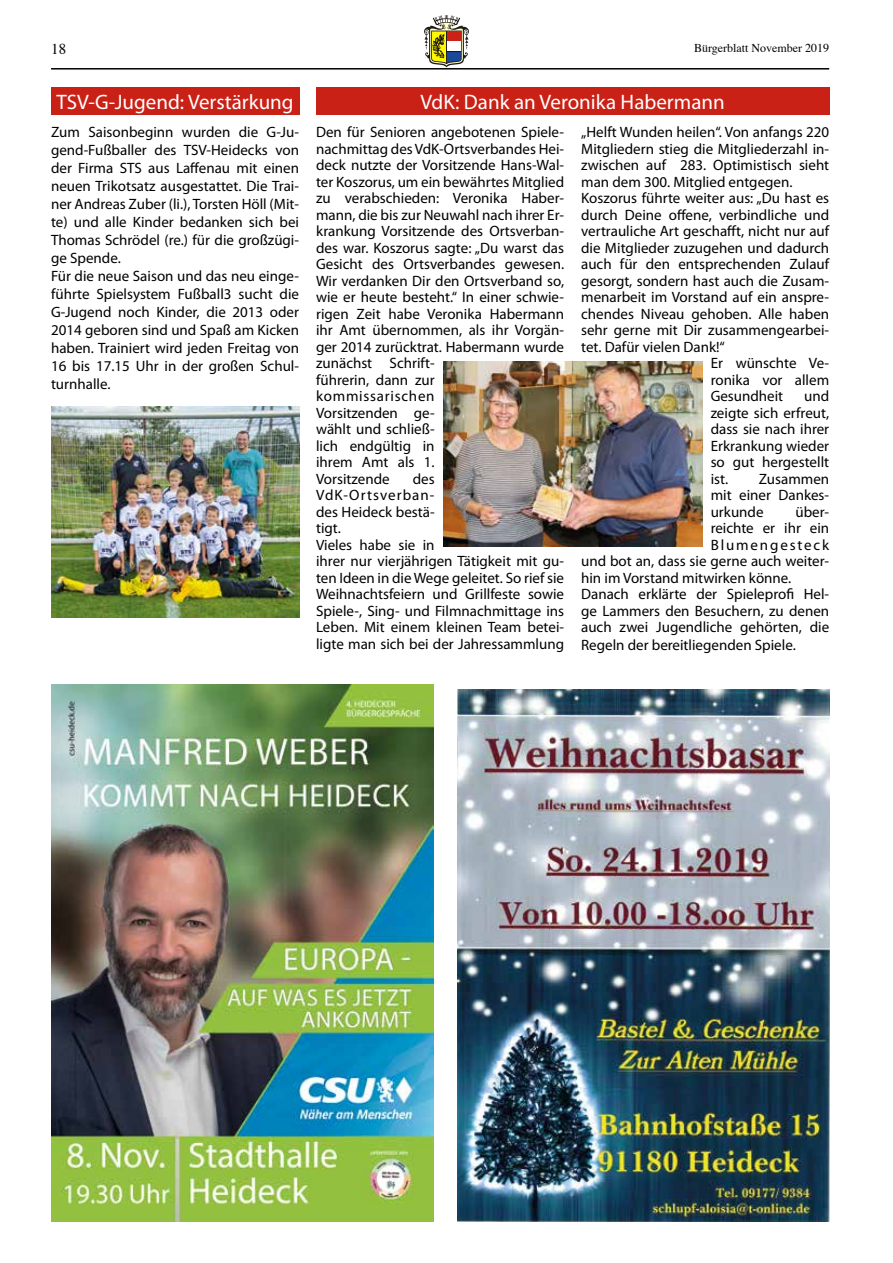
<style>
.page{position:relative;width:893px;height:1263px;background:#fff}
.page>*{position:absolute;margin:0;border:0;box-sizing:border-box;transform-origin:0 0}
.t1{font:21px "Myriad Pro";color:#fff}
.t2{font:15px/16.5px "Myriad Pro";color:#000}
.t3{font:15px "Myriad Pro";letter-spacing:.125em;color:#000}
.t4{font:15px "Times";color:#000}
.t5{font:12px "Times";color:#000}
</style>
<div class="page">
<hr style="left:51px;top:68px;width:778px;height:2px;background:#000">
<svg style="left:424px;top:15px;width:45px;height:52px"></svg>
<img style="left:51px;top:684px;width:383px;height:537px">
<img style="left:457px;top:689px;width:372px;height:532px">
<div style="left:51px;top:87px;width:248px;height:28px;background:#ca2117"></div>
<img style="left:51px;top:406px;width:248px;height:212px">
<img style="left:443px;top:361px;width:259px;height:185px">
<div style="left:316px;top:87px;width:513px;height:28px;background:#ca2117"></div>
<p class="t4" style="left:51px;top:35px;width:17px">18</p>
<p class="t5" style="left:694px;top:36px;width:137px">Bürgerblatt November 2019</p>
<h1 class="t1" style="left:56px;top:89px;width:239px">TSV-G-Jugend: Verstärkung</h1>
<p class="t2" style="left:51px;top:123px;width:250px;line-height:18px">Zum Saisonbeginn wurden die G-Ju&shy;gend-Fußballer des TSV-Heidecks von der Firma STS aus Laffenau mit einen neuen Trikotsatz ausgestattet. Die Trai&shy;ner Andreas Zuber (li.), Torsten Höll (Mit&shy;te) und alle Kinder bedanken sich bei Thomas Schrödel (re.) für die großzügi&shy;ge Spende.<br>Für die neue Saison und das neu einge&shy;führte Spielsystem Fußball3 sucht die G-Jugend noch Kinder, die 2013 oder 2014 geboren sind und Spaß am Kicken haben. Trainiert wird jeden Freitag von 16 bis 17.15 Uhr in der großen Schul&shy;turnhalle.</p>
<p class="t2" style="left:316px;top:124px;width:250px">Den für Senioren angebotenen Spiele&shy;nachmittag des VdK-Ortsverbandes Hei&shy;deck nutzte der Vorsitzende Hans-Wal&shy;ter Koszorus, um ein bewährtes Mitglied zu verabschieden: Veronika Haber&shy;mann, die bis zur Neuwahl nach ihrer Er&shy;krankung Vorsitzende des Ortsverban&shy;des war. Koszorus sagte: „Du warst das<br>Gesicht des Ortsverbandes gewesen.<br>Wir verdanken Dir den Ortsverband so, wie er heute besteht.“ In einer schwie&shy;rigen Zeit habe Veronika Habermann ihr Amt übernommen, als ihr Vorgän&shy;ger 2014 zurücktrat. Habermann wurde zunächst Schrift-<br>führerin, dann zur<br>kommissarischen<br>Vorsitzenden ge-<br>wählt und schließ-<br>lich endgültig in<br>ihrem Amt als 1.<br>Vorsitzende</p>
<h1 class="t1" style="left:420px;top:89px;width:306px">VdK: Dank an Veronika Habermann</h1>
<p class="t2" style="left:581px;top:124px;width:250px">„Helft Wunden heilen“. Von anfangs 220</p>
<p class="t2" style="left:581px;top:140px;width:250px">Mitgliedern stieg die Mitgliederzahl in-</p>
<p class="t2" style="left:581px;top:157px;width:250px">zwischen auf 283. Optimistisch sieht</p>
<p class="t2" style="left:581px;top:173px;width:213px">man dem 300. Mitglied entgegen.</p>
<p class="t2" style="left:581px;top:190px;width:250px">Koszorus führte weiter aus: „Du hast es</p>
<p class="t2" style="left:581px;top:206px;width:250px">durch Deine offene, verbindliche und</p>
<p class="t2" style="left:581px;top:223px;width:250px">vertrauliche Art geschafft, nicht nur auf</p>
<p class="t2" style="left:581px;top:239px;width:250px">die Mitglieder zuzugehen und dadurch</p>
<p class="t2" style="left:581px;top:256px;width:250px">auch für den entsprechenden Zulauf</p>
<p class="t2" style="left:581px;top:272px;width:250px">gesorgt, sondern hast auch die Zusam-</p>
<p class="t2" style="left:581px;top:289px;width:250px">menarbeit im Vorstand auf ein anspre-</p>
<p class="t2" style="left:581px;top:305px;width:250px">chendes Niveau gehoben. Alle haben</p>
<p class="t2" style="left:581px;top:322px;width:250px">sehr gerne mit Dir zusammengearbei-</p>
<p class="t2" style="left:581px;top:338px;width:145px">tet. Dafür vielen Dank!“</p>
<p class="t2" style="left:711px;top:355px;width:120px">Er wünschte Ve-</p>
<p class="t2" style="left:711px;top:371px;width:120px">ronika vor allem</p>
<p class="t2" style="left:711px;top:388px;width:74px">Gesundheit</p>
<p class="t2" style="left:711px;top:388px;width:120px;text-align:justify;text-indent:93px">und zeigte sich erfreut, dass sie nach ihrer Erkrankung wieder so gut hergestellt ist.</p>
<p class="t2" style="left:316px;top:470px;width:250px;text-indent:97px">des<br>VdK-Ortsverban-<br>des Heideck bestä-<br>tigt.<br>Vieles habe sie in<br>ihrer nur vierjährigen Tätigkeit mit gu&shy;ten Ideen in die Wege geleitet. So rief sie<br>Weihnachtsfeiern und Grillfeste sowie<br>Spiele-, Sing- und Filmnachmittage ins<br>Leben. Mit einem kleinen Team betei&shy;ligte man sich bei der Jahressammlung</p>
<p class="t2" style="left:711px;top:470px;width:120px;text-align:justify;text-indent:48px">Zusammen mit einer Dankes&shy;urkunde</p>
<p class="t2" style="left:795px;top:503px;width:35px">über-</p>
<p class="t2" style="left:711px;top:520px;width:120px">reichte er ihr ein</p>
<p class="t3" style="left:711px;top:535px;width:120px">Blumengesteck</p>
<p class="t2" style="left:581px;top:553px;width:250px">und bot an, dass sie gerne auch weiter-</p>
<p class="t2" style="left:581px;top:569px;width:212px">hin im Vorstand mitwirken könne.</p>
<p class="t2" style="left:581px;top:586px;width:250px">Danach erklärte der Spieleprofi Hel-</p>
<p class="t2" style="left:581px;top:602px;width:250px">ge Lammers den Besuchern, zu denen</p>
<p class="t2" style="left:581px;top:619px;width:250px">auch zwei Jugendliche gehörten, die</p>
<p class="t2" style="left:581px;top:637px;width:216px">Regeln der bereitliegenden Spiele.</p>
</div>
